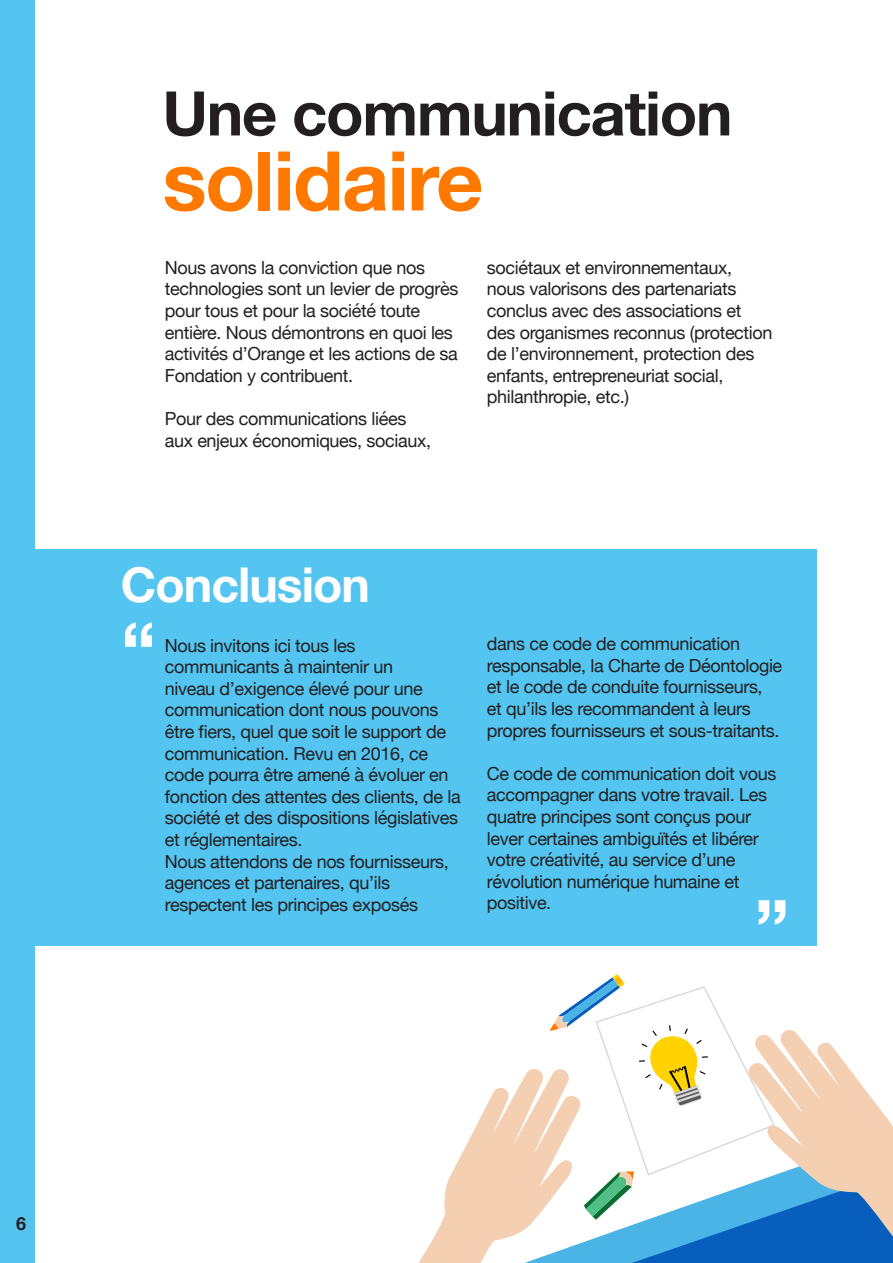
<style>
.page{position:relative;width:893px;height:1263px;background:#fff}
.page>*{position:absolute;margin:0;border:0;box-sizing:border-box;transform-origin:0 0}
.t1{font:700 82.5px "Helvetica Neue";letter-spacing:-.02em;color:#ff7900}
.t2{font:700 75.6px "Helvetica Neue";color:#fff}
.t3{font:700 61.5px "Helvetica Neue";letter-spacing:-.02em;color:#231f20}
.t4{font:700 48px "Helvetica Neue";letter-spacing:-.02em;color:#fff}
.t5{font:18px/21.6px "Helvetica Neue";letter-spacing:-.02em;color:#231f20}
.t6{font:700 18px "Helvetica Neue";color:#231f20}
</style>
<div class="page">
<div style="left:0;top:0;width:34px;height:1263px;background:#54c5f1"></div>
<div style="left:24px;top:550px;width:792px;height:396px;background:#54c5f1"></div>
<svg style="left:418px;top:974px;width:475px;height:289px"></svg>
<p class="t3" style="left:162px;top:65px;width:572px">Une communication</p>
<p class="t1" style="left:162px;top:116px;width:323px">solidaire</p>
<p class="t5" style="left:165px;top:258px;width:295px">Nous avons la conviction que nos technologies sont un levier de progrès pour tous et pour la société toute entière. Nous démontrons en quoi les activités d’Orange et les actions de sa Fondation y contribuent.</p>
<p class="t5" style="left:165px;top:409px;width:268px">Pour des communications liées aux enjeux économiques, sociaux,</p>
<p class="t5" style="left:487px;top:258px;width:287px">sociétaux et environnementaux, nous valorisons des partenariats conclus avec des associations et des organismes reconnus (protection de l’environnement, protection des enfants, entrepreneuriat social, philanthropie, etc.)</p>
<p class="t4" style="left:121px;top:547px;width:251px">Conclusion</p>
<p class="t2" style="left:121px;top:590px;width:37px">“</p>
<p class="t5" style="left:165px;top:635px;width:298px">Nous invitons ici tous les communicants à maintenir un<br>niveau d’exigence élevé pour une communication dont nous pouvons être fiers, quel que soit le support de communication. Revu en 2016, ce code pourra être amené à évoluer en fonction des attentes des clients, de la société et des dispositions législatives et réglementaires.</p>
<p class="t5" style="left:165px;top:851px;width:286px">Nous attendons de nos fournisseurs, agences et partenaires, qu’ils respectent les principes exposés</p>
<p class="t5" style="left:487px;top:634px;width:297px">dans ce code de communication responsable, la Charte de Déontologie et le code de conduite fournisseurs,<br>et qu’ils les recommandent à leurs propres fournisseurs et sous-traitants.</p>
<p class="t5" style="left:487px;top:764px;width:291px">Ce code de communication doit vous accompagner dans votre travail. Les quatre principes sont conçus pour lever certaines ambiguïtés et libérer votre créativité, au service d’une révolution numérique humaine et positive.</p>
<p class="t2" style="left:789px;top:957px;width:37px;rotate:-180deg">“</p>
<p class="t6" style="left:16px;top:1210px;width:12px">6</p>
</div>
